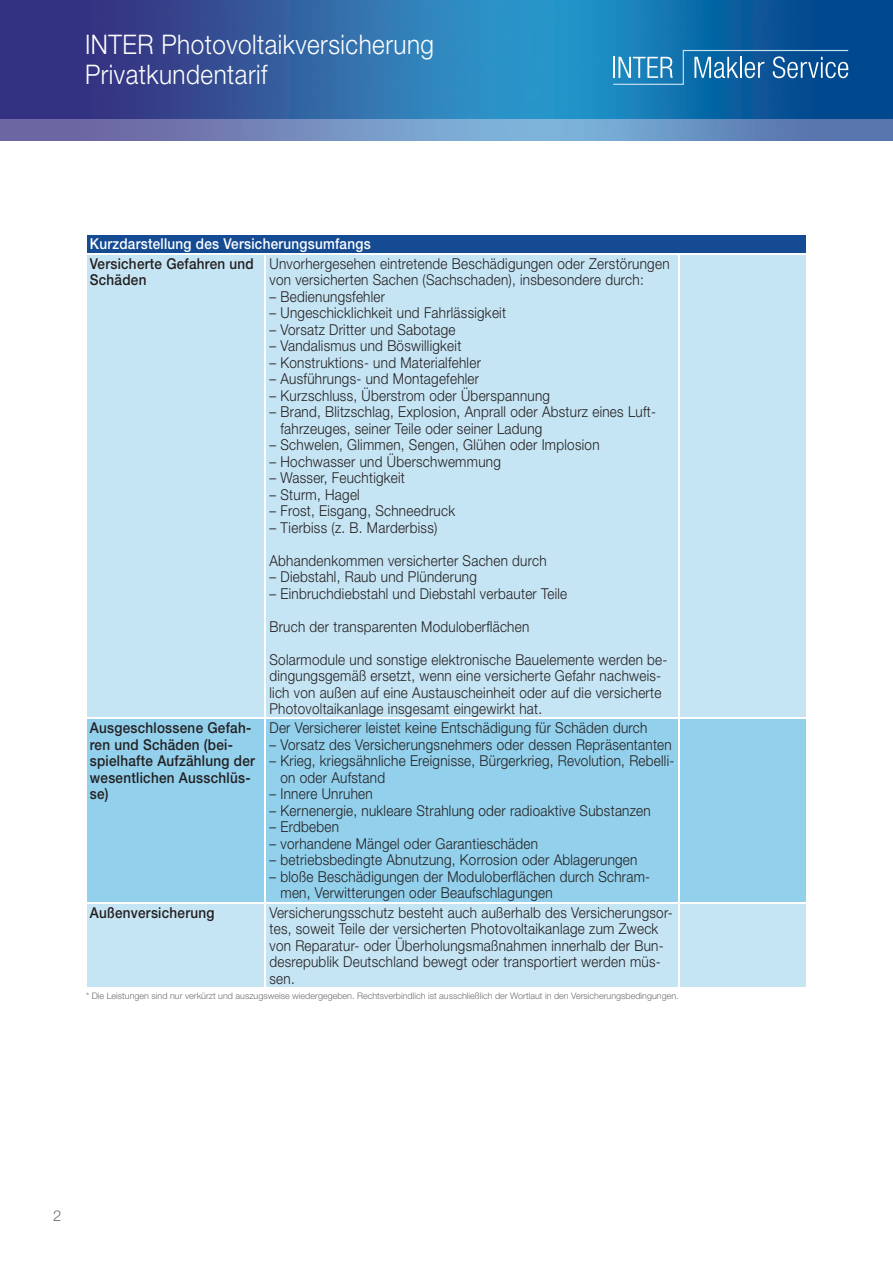
<style>
.page{position:relative;width:893px;height:1263px;background:#fff}
.page>*{position:absolute;margin:0;border:0;box-sizing:border-box;transform-origin:0 0}
.t1{font:300 27px/30px "Helvetica Neue LT Pro";letter-spacing:.02em;color:#fff;scale:.9 1}
.t2{font:300 15px/16.5px "Helvetica Neue LT Pro";letter-spacing:.02em;color:#231f20;scale:.9 1}
.t3{font:500 15px/16.5px "Helvetica Neue LT Pro";letter-spacing:.02em;color:#231f20;scale:.9 1}
.t4{font:500 15px "Helvetica Neue LT Pro";letter-spacing:.02em;color:#fff;scale:.9 1}
.t5{font:300 15px "Helvetica Neue LT Pro";color:#6c6d70}
.t6{font:300 9px "Helvetica Neue LT Pro";color:#6c6d70}
</style>
<div class="page">
<img style="left:0;top:0;width:893px;height:140px">
<img style="left:0;top:119px;width:893px;height:1px">
<div style="left:86px;top:234px;width:721px;height:20px;background:#144b93"></div>
<div style="left:87px;top:255px;width:719px;height:732px;background:#c6e5f4"></div>
<div style="left:87px;top:719px;width:719px;height:183px;background:#92d0ec"></div>
<hr style="left:265px;top:254px;width:1px;height:464px;background:#fff">
<hr style="left:678px;top:254px;width:1px;height:464px;background:#fff">
<hr style="left:265px;top:719px;width:1px;height:183px;background:#fff">
<hr style="left:678px;top:719px;width:1px;height:183px;background:#fff">
<hr style="left:265px;top:903px;width:1px;height:84px;background:#fff">
<hr style="left:678px;top:903px;width:1px;height:84px;background:#fff">
<hr style="left:85px;top:234px;width:180px;height:1px;background:#fff">
<hr style="left:265px;top:234px;width:414px;height:1px;background:#fff">
<hr style="left:679px;top:234px;width:129px;height:1px;background:#fff">
<hr style="left:85px;top:253px;width:180px;height:1px;background:#fff">
<hr style="left:265px;top:253px;width:414px;height:1px;background:#fff">
<hr style="left:679px;top:253px;width:129px;height:1px;background:#fff">
<hr style="left:85px;top:718px;width:180px;height:1px;background:#fff">
<hr style="left:265px;top:718px;width:414px;height:1px;background:#fff">
<hr style="left:679px;top:718px;width:129px;height:1px;background:#fff">
<hr style="left:85px;top:902px;width:180px;height:1px;background:#fff">
<hr style="left:265px;top:902px;width:414px;height:1px;background:#fff">
<hr style="left:679px;top:902px;width:129px;height:1px;background:#fff">
<svg style="left:613px;top:50px;width:235px;height:35px;background:#377eb2"></svg>
<h1 class="t1" style="left:85px;top:29px;width:389px">INTER Photovoltaikversicherung<br>Privatkundentarif</h1>
<p class="t4" style="left:90px;top:235px;width:314px">Kurzdarstellung des Versicherungsumfangs</p>
<p class="t3" style="left:90px;top:255px;width:184px">Versicherte Gefahren und<br>Schäden</p>
<p class="t2" style="left:269px;top:255px;width:446px">Unvorhergesehen eintretende Beschädigungen oder Zerstörungen von versicherten Sachen (Sachschaden), insbesondere durch:</p>
<p class="t2" style="left:269px;top:288px;width:130px">– Bedienungsfehler</p>
<p class="t2" style="left:269px;top:304px;width:264px">– Ungeschicklichkeit und Fahrlässigkeit</p>
<p class="t2" style="left:269px;top:321px;width:208px">– Vorsatz Dritter und Sabotage</p>
<p class="t2" style="left:269px;top:337px;width:215px">– Vandalismus und Böswilligkeit</p>
<p class="t2" style="left:269px;top:354px;width:236px">– Konstruktions- und Materialfehler</p>
<p class="t2" style="left:269px;top:370px;width:234px">– Ausführungs- und Montagefehler</p>
<p class="t2" style="left:269px;top:387px;width:313px">– Kurzschluss, Überstrom oder Überspannung</p>
<p class="t2" style="left:281px;top:403px;width:419px;text-indent:-11px">– Brand, Blitzschlag, Explosion, Anprall oder Absturz eines Luft&shy;fahrzeuges, seiner Teile oder seiner Ladung</p>
<p class="t2" style="left:269px;top:436px;width:368px">– Schwelen, Glimmen, Sengen, Glühen oder Implosion</p>
<p class="t2" style="left:269px;top:453px;width:259px">– Hochwasser und Überschwemmung</p>
<p class="t2" style="left:269px;top:469px;width:152px">– Wasser, Feuchtigkeit</p>
<p class="t2" style="left:269px;top:486px;width:102px">– Sturm, Hagel</p>
<p class="t2" style="left:269px;top:502px;width:208px">– Frost, Eisgang, Schneedruck</p>
<p class="t2" style="left:269px;top:519px;width:188px">– Tierbiss (z. B. Marderbiss)</p>
<p class="t2" style="left:269px;top:552px;width:309px">Abhandenkommen versicherter Sachen durch</p>
<p class="t2" style="left:269px;top:568px;width:232px">– Diebstahl, Raub und Plünderung</p>
<p class="t2" style="left:269px;top:585px;width:332px">– Einbruchdiebstahl und Diebstahl verbauter Teile</p>
<p class="t2" style="left:269px;top:618px;width:290px">Bruch der transparenten Moduloberflächen</p>
<p class="t2" style="left:269px;top:651px;width:444px">Solarmodule und sonstige elektronische Bauelemente werden be&shy;dingungsgemäß ersetzt, wenn eine versicherte Gefahr nachweis&shy;lich von außen auf eine Austauscheinheit oder auf die versicherte Photovoltaikanlage insgesamt eingewirkt hat.</p>
<p class="t3" style="left:90px;top:720px;width:185px">Ausgeschlossene Gefah&shy;ren und Schäden (bei&shy;spielhafte Aufzählung der wesentlichen Ausschlüs&shy;se)</p>
<p class="t2" style="left:269px;top:719px;width:421px">Der Versicherer leistet keine Entschädigung für Schäden durch</p>
<p class="t2" style="left:269px;top:736px;width:449px">– Vorsatz des Versicherungsnehmers oder dessen Repräsentanten</p>
<p class="t2" style="left:281px;top:752px;width:439px;text-indent:-11px">– Krieg, kriegsähnliche Ereignisse, Bürgerkrieg, Revolution, Rebelli&shy;on oder Aufstand</p>
<p class="t2" style="left:269px;top:785px;width:116px">– Innere Unruhen</p>
<p class="t2" style="left:269px;top:802px;width:425px">– Kernenergie, nukleare Strahlung oder radioaktive Substanzen</p>
<p class="t2" style="left:269px;top:818px;width:79px">– Erdbeben</p>
<p class="t2" style="left:269px;top:835px;width:300px">– vorhandene Mängel oder Garantieschäden</p>
<p class="t2" style="left:269px;top:851px;width:410px">– betriebsbedingte Abnutzung, Korrosion oder Ablagerungen</p>
<p class="t2" style="left:281px;top:868px;width:412px;text-indent:-11px">– bloße Beschädigungen der Moduloberflächen durch Schram&shy;men, Verwitterungen oder Beaufschlagungen</p>
<p class="t3" style="left:90px;top:904px;width:140px">Außenversicherung</p>
<p class="t2" style="left:269px;top:904px;width:450px">Versicherungsschutz besteht auch außerhalb des Versicherungsor&shy;tes, soweit Teile der versicherten Photovoltaikanlage zum Zweck von Reparatur- oder Überholungsmaßnahmen innerhalb der Bun&shy;desrepublik Deutschland bewegt oder transportiert werden müs&shy;sen.</p>
<p class="t6" style="left:86px;top:990px;width:594px">* Die Leistungen sind nur verkürzt und auszugsweise wiedergegeben. Rechtsverbindlich ist ausschließlich der Wortlaut in den Versicherungsbedingungen.</p>
<p class="t5" style="left:53px;top:1206px;width:10px">2</p>
</div>
